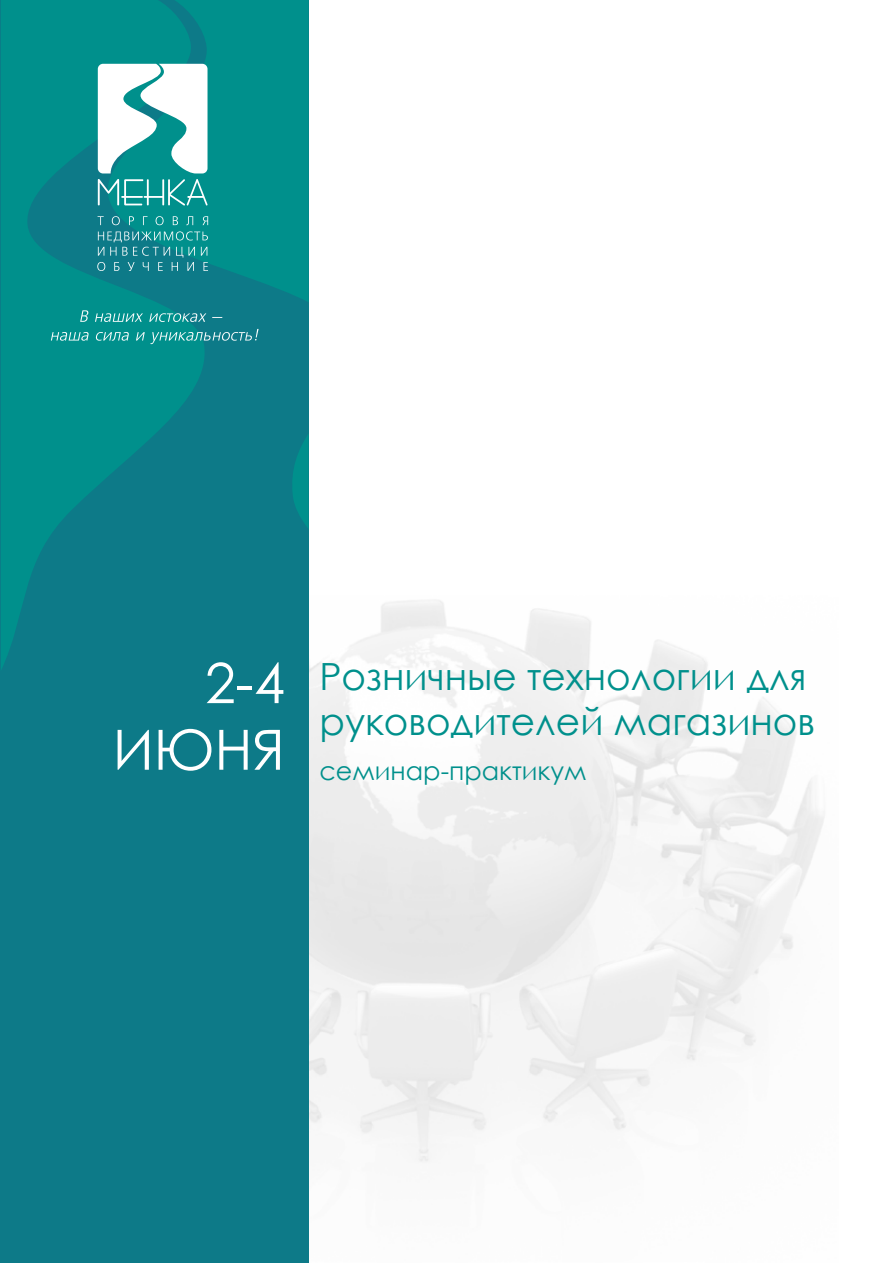
<style>
.page{position:relative;width:893px;height:1263px;background:#fff}
.page>*{position:absolute;margin:0;border:0;box-sizing:border-box;transform-origin:0 0}
.t1{font:55.5px/66.6px "Century Gothic";color:#fff;text-align:right}
.t2{font:37.5px/45px "Century Gothic";color:#00908c}
.t3{font:25.5px "Century Gothic";color:#00908c}
</style>
<div class="page">
<div style="left:0;top:0;width:309px;height:1262px;background:#0d7a88"></div>
<svg style="left:1px;top:0;width:308px;height:670px;fill:#00908c"></svg>
<svg style="left:98px;top:179px;width:109px;height:27px;background:#39a6a4"></svg>
<svg style="left:98px;top:64px;width:109px;height:109px;background:#bae0e0"></svg>
<svg style="left:97px;top:216px;width:111px;height:55px"></svg>
<svg style="left:51px;top:310px;width:208px;height:34px"></svg>
<h1 class="t1" style="left:113px;top:649px;width:174px">2-4<br>ИЮНЯ</h1>
<p class="t2" style="left:319px;top:653px;width:497px">Розничные технологии для руководителей магазинов</p>
<p class="t3" style="left:319px;top:753px;width:268px">семинар-практикум</p>
</div>
